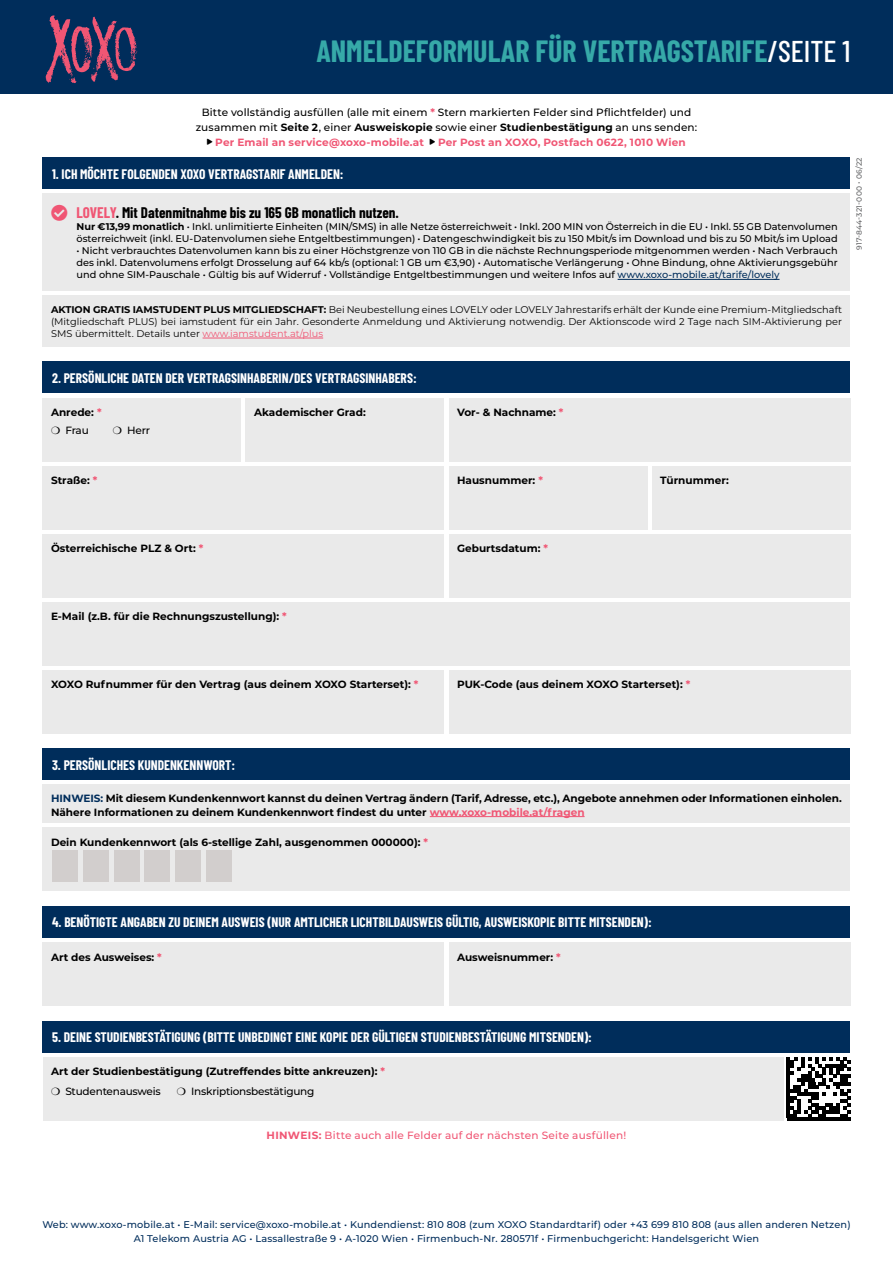
<style>
.page{position:relative;width:893px;height:1263px;background:#fff}
.page>*{position:absolute;margin:0;border:0;box-sizing:border-box;transform-origin:0 0}
.t1{font:700 30px "Barlow Condensed";color:#36a9a8}
.t2{font:700 15px "Barlow Condensed";color:#000}
.t3{font:700 13.5px "Barlow Condensed";color:#fff}
.t4{font:700 10.5px/13.5px "Montserrat";color:#000}
.t5{font:500 10.5px "Montserrat";letter-spacing:.01em;color:#000}
.t6{font:700 10.5px "Montserrat";letter-spacing:.015em;color:#f05674}
.t7{font:500 10.5px "Montserrat";letter-spacing:.02em;color:#f05674}
.t8{font:500 10.5px "Montserrat";letter-spacing:-.02em;color:#000}
.t9{font:500 9.75px/12px "Montserrat";color:#000}
.t10{font:9.75px/12px "Montserrat";letter-spacing:.005em;color:#000;text-align:justify}
.t11{font:500 9.75px/13.5px "Montserrat";letter-spacing:.015em;color:#002d5b;text-align:center}
.t12{font:500 7.5px "Montserrat";letter-spacing:.02em;color:#636466}
.s1{font-weight:500;color:#fff}
.s2{font-weight:700;color:#f05674}
.s3{font-weight:700}
.s4{color:#f05674}
.s5{color:#002d5b}
.s6{font-weight:500}
</style>
<div class="page">
<div style="left:43px;top:157px;width:807px;height:32px;background:#002d5b"></div>
<div style="left:43px;top:361px;width:807px;height:32px;background:#002d5b"></div>
<div style="left:449px;top:398px;width:401px;height:63px;background:#eaeaea"></div>
<div style="left:43px;top:398px;width:198px;height:63px;background:#eaeaea"></div>
<div style="left:449px;top:534px;width:401px;height:63px;background:#eaeaea"></div>
<div style="left:43px;top:534px;width:401px;height:63px;background:#eaeaea"></div>
<div style="left:43px;top:466px;width:401px;height:63px;background:#eaeaea"></div>
<div style="left:449px;top:670px;width:401px;height:63px;background:#eaeaea"></div>
<div style="left:43px;top:670px;width:401px;height:63px;background:#eaeaea"></div>
<div style="left:246px;top:398px;width:198px;height:63px;background:#eaeaea"></div>
<div style="left:449px;top:466px;width:198px;height:63px;background:#eaeaea"></div>
<div style="left:652px;top:466px;width:198px;height:63px;background:#eaeaea"></div>
<div style="left:43px;top:906px;width:807px;height:32px;background:#002d5b"></div>
<div style="left:449px;top:942px;width:401px;height:64px;background:#eaeaea"></div>
<div style="left:43px;top:942px;width:401px;height:64px;background:#eaeaea"></div>
<div style="left:43px;top:748px;width:807px;height:32px;background:#002d5b"></div>
<div style="left:43px;top:827px;width:807px;height:64px;background:#eaeaea"></div>
<div style="left:52px;top:850px;width:26px;height:32px;background:#d2cecd"></div>
<div style="left:43px;top:784px;width:807px;height:39px;background:#eaeaea"></div>
<hr style="left:430px;top:816px;width:155px;height:1px;background:#f05674">
<div style="left:83px;top:850px;width:25px;height:32px;background:#d2cecd"></div>
<div style="left:114px;top:850px;width:25px;height:32px;background:#d2cecd"></div>
<div style="left:145px;top:850px;width:25px;height:32px;background:#d2cecd"></div>
<div style="left:175px;top:850px;width:26px;height:32px;background:#d2cecd"></div>
<div style="left:206px;top:850px;width:26px;height:32px;background:#d2cecd"></div>
<div style="left:0;top:0;width:893px;height:94px;background:#002d5b"></div>
<svg style="left:46px;top:15px;width:92px;height:68px"></svg>
<div style="left:43px;top:193px;width:807px;height:98px;background:#eaeaea"></div>
<hr style="left:618px;top:279px;width:161px;height:1px;background:#002d5b">
<div style="left:43px;top:1020px;width:807px;height:32px;background:#002d5b"></div>
<div style="left:43px;top:1057px;width:740px;height:63px;background:#eaeaea"></div>
<hr style="left:787px;top:1117px;width:64px;height:4px;background:#000">
<svg style="left:787px;top:1057px;width:64px;height:60px"></svg>
<div style="left:43px;top:296px;width:807px;height:51px;background:#eaeaea"></div>
<hr style="left:203px;top:338px;width:120px;height:1px;background:#f05674">
<div style="left:43px;top:602px;width:807px;height:63px;background:#eaeaea"></div>
<h1 class="t1" style="left:316px;top:30px;width:536px">ANMELDEFORMULAR FÜR VERTRAGSTARIFE<span class="s1">/SEITE 1</span></h1>
<p class="t5" style="left:202px;top:104px;width:491px">Bitte vollständig ausfüllen (alle mit einem <span class="s2">*</span> Stern markierten Felder sind Pflichtfelder) und</p>
<p class="t5" style="left:196px;top:119px;width:503px">zusammen mit <span class="s3">Seite 2</span>, einer <span class="s3">Ausweiskopie</span> sowie einer <span class="s3">Studienbestätigung</span> an uns senden:</p>
<p class="t6" style="left:215px;top:134px;width:210px">Per Email an service@xoxo-mobile.at</p>
<p class="t6" style="left:438px;top:134px;width:249px">Per Post an XOXO, Postfach 0622, 1010 Wien</p>
<h3 class="t3" style="left:52px;top:165px;width:293px">1. ICH MÖCHTE FOLGENDEN XOXO VERTRAGSTARIF ANMELDEN:</h3>
<h2 class="t2" style="left:77px;top:202px;width:324px"><span class="s4">LOVELY</span>. Mit Datenmitnahme bis zu 165 GB monatlich nutzen.</h2>
<p class="t9" style="left:77px;top:221px;width:763px"><span class="s3">Nur €13,99 monatlich</span> • Inkl. unlimitierte Einheiten (MIN/SMS) in alle Netze österreichweit • Inkl. 200 MIN von Österreich in die EU • Inkl. 55 GB Datenvolumen österreichweit (inkl. EU-Datenvolumen siehe Entgeltbestimmungen) • Datengeschwindigkeit bis zu 150 Mbit/s im Download und bis zu 50 Mbit/s im Upload</p>
<p class="t9" style="left:77px;top:245px;width:763px;text-align:justify">• Nicht verbrauchtes Datenvolumen kann bis zu einer Höchstgrenze von 110 GB in die nächste Rechnungsperiode mitgenommen werden • Nach Verbrauch des inkl. Datenvolumens erfolgt Drosselung auf 64 kb/s (optional: 1 GB um €3,90) • Automatische Verlängerung • Ohne Bindung, ohne Aktivierungsgebühr und ohne SIM-Pauschale • Gültig bis auf Widerruf • Vollständige Entgeltbestimmungen und weitere Infos auf <span class="s5">www.xoxo-mobile.at/tarife/lovely</span></p>
<p class="t10" style="left:51px;top:303px;width:792px"><span class="s3">AKTION GRATIS IAMSTUDENT PLUS MITGLIEDSCHAFT:</span> Bei Neubestellung eines LOVELY oder LOVELY Jahrestarifs erhält der Kunde eine Premium-Mitgliedschaft (Mitgliedschaft PLUS) bei iamstudent für ein Jahr. Gesonderte Anmeldung und Aktivierung notwendig. Der Aktionscode wird 2 Tage nach SIM-Aktivierung per SMS übermittelt. Details unter <span class="s4">www.iamstudent.at/plus</span></p>
<h3 class="t3" style="left:52px;top:369px;width:366px">2. PERSÖNLICHE DATEN DER VERTRAGSINHABERIN/DES VERTRAGSINHABERS:</h3>
<p class="t4" style="left:51px;top:405px;width:52px">Anrede: <span class="s4">*</span></p>
<p class="t4" style="left:457px;top:405px;width:108px">Vor- &amp; Nachname: <span class="s4">*</span></p>
<p class="t5" style="left:51px;top:423px;width:39px">❍ Frau</p>
<p class="t5" style="left:113px;top:423px;width:39px">❍ Herr</p>
<p class="t4" style="left:254px;top:405px;width:113px">Akademischer Grad:</p>
<p class="t12" style="left:854px;top:250px;width:94px;rotate:-90deg">917-844-321-000 • 06/22</p>
<p class="t4" style="left:51px;top:473px;width:48px">Straße: <span class="s4">*</span></p>
<p class="t4" style="left:457px;top:473px;width:87px">Hausnummer: <span class="s4">*</span></p>
<p class="t4" style="left:660px;top:473px;width:70px">Türnummer:</p>
<p class="t4" style="left:51px;top:541px;width:154px">Österreichische PLZ &amp; Ort: <span class="s4">*</span></p>
<p class="t4" style="left:457px;top:541px;width:92px">Geburtsdatum: <span class="s4">*</span></p>
<p class="t4" style="left:51px;top:609px;width:237px">E-Mail (z.B. für die Rechnungszustellung): <span class="s4">*</span></p>
<p class="t4" style="left:51px;top:677px;width:369px">XOXO Rufnummer für den Vertrag (aus deinem XOXO Starterset): <span class="s4">*</span></p>
<p class="t4" style="left:457px;top:677px;width:235px">PUK-Code (aus deinem XOXO Starterset): <span class="s4">*</span></p>
<h3 class="t3" style="left:52px;top:756px;width:185px">3. PERSÖNLICHES KUNDENKENNWORT:</h3>
<p class="t4" style="left:51px;top:791px;width:792px"><span class="s5">HINWEIS:</span> Mit diesem Kundenkennwort kannst du deinen Vertrag ändern (Tarif, Adresse, etc.), Angebote annehmen oder Informationen einholen.<br>Nähere Informationen zu deinem Kundenkennwort findest du unter <span class="s4">www.xoxo-mobile.at/fragen</span></p>
<p class="t4" style="left:51px;top:835px;width:379px">Dein Kundenkennwort (als 6-stellige Zahl, ausgenommen 000000): <span class="s4">*</span></p>
<h3 class="t3" style="left:52px;top:913px;width:601px">4. BENÖTIGTE ANGABEN ZU DEINEM AUSWEIS (NUR AMTLICHER LICHTBILDAUSWEIS GÜLTIG, AUSWEISKOPIE BITTE MITSENDEN):</h3>
<p class="t4" style="left:51px;top:949px;width:112px">Art des Ausweises: <span class="s4">*</span></p>
<p class="t4" style="left:457px;top:949px;width:105px">Ausweisnummer: <span class="s4">*</span></p>
<h3 class="t3" style="left:52px;top:1028px;width:541px">5. DEINE STUDIENBESTÄTIGUNG (BITTE UNBEDINGT EINE KOPIE DER GÜLTIGEN STUDIENBESTÄTIGUNG MITSENDEN):</h3>
<p class="t4" style="left:51px;top:1061px;width:336px;line-height:19.5px">Art der Studienbestätigung (Zutreffendes bitte ankreuzen): <span class="s4">* </span>❍ <span class="s6">Studentenausweis</span></p>
<p class="t8" style="left:177px;top:1084px;width:139px">❍ Inskriptionsbestätigung</p>
<p class="t7" style="left:267px;top:1128px;width:361px"><span class="s3">HINWEIS:</span> Bitte auch alle Felder auf der nächsten Seite ausfüllen!</p>
<p class="t11" style="left:42px;top:1217px;width:810px">Web: www.xoxo-mobile.at • E-Mail: service@xoxo-mobile.at • Kundendienst: 810 808 (zum XOXO Standardtarif) oder +43 699 810 808 (aus allen anderen Netzen)<br>A1 Telekom Austria AG • Lassallestraße 9 • A-1020 Wien • Firmenbuch-Nr. 280571f • Firmenbuchgericht: Handelsgericht Wien</p>
</div>
